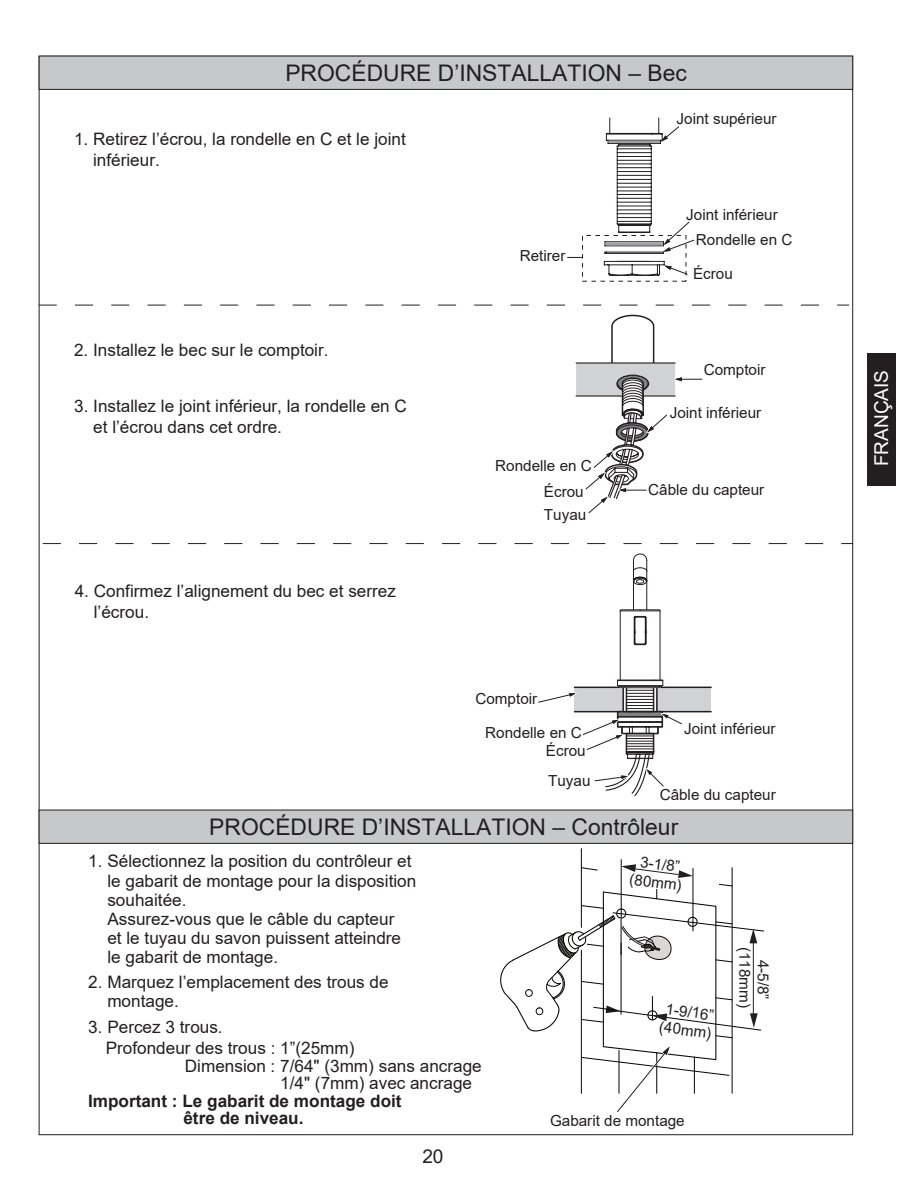
<style>
.page{position:relative;width:919px;height:1191px;background:#fff}
.page>*{position:absolute;margin:0;border:0;box-sizing:border-box;transform-origin:0 0}
.t1{font:22.8px "Arial";color:#231f20}
.t2{font:19.05px "Arial";color:#fff}
.t3{font:19.05px "Arial";color:#231f20}
.t4{font:17.1px/19px "Arial";color:#231f20}
.t5{font:700 17.1px/16.8px "Arial";color:#231f20;text-align:center}
.t6{font:15.3px/18.1px "Arial";color:#231f20}
</style>
<div class="page">
<svg style="left:43px;top:543px;width:810px;height:1px"></svg>
<svg style="left:39px;top:305px;width:810px;height:1px"></svg>
<div style="left:39px;top:56px;width:813px;height:33px;background:#c7c8ca"></div>
<div style="left:39px;top:56px;width:814px;height:34px;border:1px solid #231f20"></div>
<div style="left:39px;top:810px;width:813px;height:33px;background:#c7c8ca"></div>
<svg style="left:603px;top:117px;width:92px;height:159px"></svg>
<hr style="left:608px;top:141px;width:52px;height:2px;background:#a0a2a5">
<hr style="left:605px;top:242px;width:58px;height:3px;background:#a0a2a5">
<div style="left:656px;top:687px;width:55px;height:25px;background:#d1d2d4"></div>
<hr style="left:662px;top:711px;width:49px;height:1px;background:#231f20">
<hr style="left:574px;top:686px;width:137px;height:2px;background:#231f20">
<hr style="left:619px;top:611px;width:1px;height:69px;background:#231f20">
<hr style="left:659px;top:611px;width:1px;height:69px;background:#231f20">
<svg style="left:619px;top:553px;width:42px;height:92px"></svg>
<svg style="left:538px;top:679px;width:145px;height:118px"></svg>
<svg style="left:567px;top:257px;width:15px;height:1px"></svg>
<svg style="left:575px;top:314px;width:127px;height:200px"></svg>
<div style="left:867px;top:353px;width:28px;height:133px;background:#231f20"></div>
<hr style="left:581px;top:848px;width:1px;height:79px;background:#050504">
<hr style="left:731px;top:867px;width:1px;height:226px;background:#050504">
<svg style="left:581px;top:867px;width:16px;height:3px"></svg>
<svg style="left:622px;top:864px;width:70px;height:14px"></svg>
<hr style="left:621px;top:859px;width:1px;height:58px;background:#050504">
<hr style="left:692px;top:868px;width:1px;height:63px;background:#050504">
<svg style="left:500px;top:884px;width:264px;height:228px"></svg>
<h1 class="t1" style="left:285px;top:58px;width:403px">PROCÉDURE D’INSTALLATION – Bec</h1>
<p class="t4" style="left:93px;top:129px;width:314px;line-height:20.5px;text-indent:-19px">1. Retirez l’écrou, la rondelle en C et le joint inférieur.</p>
<p class="t4" style="left:74px;top:341px;width:256px">2. Installez le bec sur le comptoir.</p>
<p class="t4" style="left:93px;top:396px;width:315px;line-height:20.5px;text-indent:-19px">3. Installez le joint inférieur, la rondelle en C et l’écrou dans cet ordre.</p>
<p class="t4" style="left:94px;top:581px;width:304px;line-height:20.5px;text-indent:-19px">4. Confirmez l’alignement du bec et serrez l’écrou.</p>
<p class="t6" style="left:676px;top:110px;width:101px">Joint supérieur</p>
<p class="t6" style="left:686px;top:206px;width:93px">Joint inférieur</p>
<p class="t6" style="left:519px;top:247px;width:47px">Retirer</p>
<p class="t6" style="left:544px;top:453px;width:49px;line-height:26px;text-indent:-49px">Rondelle en C<br>Écrou</p>
<p class="t6" style="left:544px;top:506px;width:44px">Tuyau</p>
<p class="t6" style="left:695px;top:231px;width:98px">Rondelle en C</p>
<p class="t6" style="left:693px;top:264px;width:41px">Écrou</p>
<p class="t6" style="left:703px;top:360px;width:63px">Comptoir</p>
<p class="t6" style="left:669px;top:403px;width:93px">Joint inférieur</p>
<p class="t6" style="left:648px;top:481px;width:118px">Câble du capteur</p>
<p class="t6" style="left:475px;top:689px;width:63px">Comptoir</p>
<p class="t6" style="left:485px;top:723px;width:98px">Rondelle en C</p>
<p class="t6" style="left:684px;top:719px;width:93px">Joint inférieur</p>
<p class="t6" style="left:546px;top:742px;width:41px">Écrou</p>
<p class="t6" style="left:548px;top:771px;width:44px">Tuyau</p>
<p class="t6" style="left:659px;top:785px;width:118px">Câble du capteur</p>
<h1 class="t1" style="left:209px;top:811px;width:470px">PROCÉDURE D’INSTALLATION – Contrôleur</h1>
<p class="t4" style="left:107px;top:852px;width:310px;text-indent:-19px">1. Sélectionnez la position du contrôleur et le gabarit de montage pour la disposition souhaitée.<br>Assurez-vous que le câble du capteur<br>et le tuyau du savon puissent atteindre le gabarit de montage.</p>
<p class="t4" style="left:107px;top:972px;width:283px;line-height:18.6px;text-indent:-19px">2. Marquez l’emplacement des trous de montage.</p>
<p class="t4" style="left:88px;top:1017px;width:136px">3. Percez 3 trous.</p>
<p class="t4" style="left:106px;top:1038px;width:250px">Profondeur des trous : 1”(25mm)</p>
<p class="t5" style="left:88px;top:1093px;width:315px">Important : Le gabarit de montage doit être de niveau.</p>
<p class="t4" style="left:280px;top:1057px;width:203px;line-height:17.1px;text-indent:-95px">Dimension : 7/64" (3mm) sans ancrage<br>1/4" (7mm) avec ancrage</p>
<p class="t3" style="left:422px;top:1142px;width:23px">20</p>
<p class="t6" style="left:633px;top:851px;width:54px;text-align:center;rotate:7deg">3-1/8” (80mm)</p>
<p class="t6" style="left:662px;top:999px;width:54px;rotate:7deg">1-9/16” (40mm)</p>
<p class="t6" style="left:550px;top:1111px;width:136px">Gabarit de montage</p>
<p class="t6" style="left:754px;top:947px;width:62px;rotate:90deg">(118mm)</p>
<p class="t6" style="left:772px;top:959px;width:41px;rotate:90deg">4-5/8”</p>
<p class="t2" style="left:868px;top:466px;width:98px;rotate:-90deg">FRANÇAIS</p>
</div>
